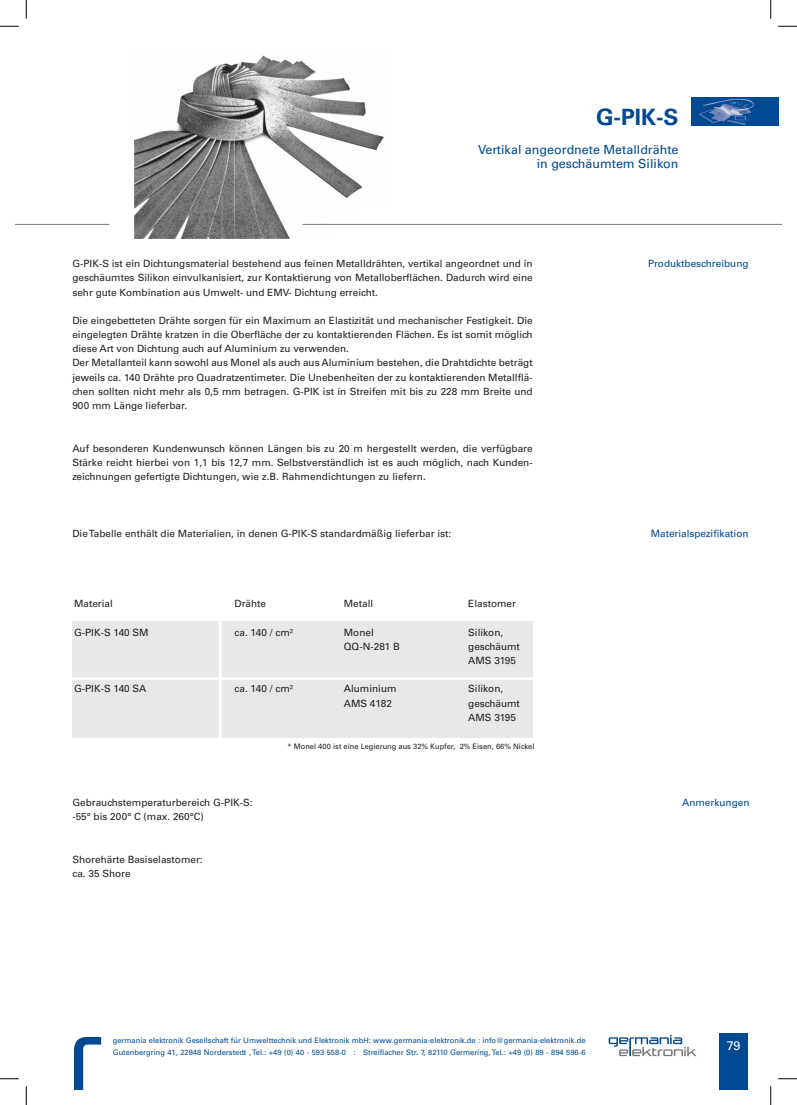
<style>
.page{position:relative;width:797px;height:1105px;background:#fff}
.page>*{position:absolute;margin:0;border:0;box-sizing:border-box;transform-origin:0 0}
.t1{font:700 22.5px "Univers LT Std";color:#014990}
.t2{font:12.5px/14.1px "Univers LT Std";color:#014990;text-align:right}
.t3{font:12.5px "Univers LT Std";color:#fff}
.t4{font:10px/14.1px "Univers LT Std";color:#231f20}
.t5{font:10px "Univers LT Std";color:#014990}
.t6{font:7.5px/11.2px "Univers LT Std";color:#014990}
.t7{font:7.5px "Univers LT Std";color:#231f20}
</style>
<div class="page">
<hr style="left:16px;top:224px;width:765px;height:1px;background:#76787b">
<div style="left:719px;top:1033px;width:28px;height:56px;background:#014990"></div>
<img style="left:74px;top:1038px;width:28px;height:51px">
<svg style="left:608px;top:1035px;width:88px;height:21px"></svg>
<div style="left:691px;top:97px;width:88px;height:28px;background:#014990"></div>
<img style="left:699px;top:99px;width:56px;height:26px">
<img style="left:135px;top:55px;width:249px;height:184px">
<div style="left:72px;top:621px;width:461px;height:117px;background:#e7e8e9"></div>
<hr style="left:68px;top:677px;width:475px;height:3px;background:#fff">
<hr style="left:219px;top:618px;width:2px;height:127px;background:#fff">
<svg style="left:0;top:25px;width:19px;height:2px"></svg>
<svg style="left:778px;top:25px;width:19px;height:2px"></svg>
<svg style="left:0;top:1078px;width:19px;height:1px"></svg>
<svg style="left:778px;top:1078px;width:19px;height:1px"></svg>
<svg style="left:25px;top:0;width:2px;height:19px"></svg>
<svg style="left:25px;top:1086px;width:2px;height:19px"></svg>
<svg style="left:770px;top:0;width:1px;height:19px"></svg>
<svg style="left:770px;top:1086px;width:1px;height:19px"></svg>
<h1 class="t1" style="left:596px;top:109px;width:84px">G-PIK-S</h1>
<p class="t2" style="left:478px;top:143px;width:202px">Vertikal angeordnete Metalldrähte in geschäumtem Silikon</p>
<p class="t4" style="left:72px;top:257px;width:462px">G-PIK-S ist ein Dichtungsmaterial bestehend aus feinen Metalldrähten, vertikal angeordnet und in</p>
<p class="t5" style="left:648px;top:260px;width:102px">Produktbeschreibung</p>
<p class="t4" style="left:72px;top:271px;width:462px">geschäumtes Silikon einvulkanisiert, zur Kontaktierung von Metalloberflächen. Dadurch wird eine sehr gute Kombination aus Umwelt- und EMV- Dichtung erreicht.</p>
<p class="t4" style="left:72px;top:314px;width:462px">Die eingebetteten Drähte sorgen für ein Maximum an Elastizität und mechanischer Festigkeit. Die eingelegten Drähte kratzen in die Oberfläche der zu kontaktierenden Flächen. Es ist somit möglich diese Art von Dichtung auch auf Aluminium zu verwenden.<br>Der Metallanteil kann sowohl aus Monel als auch aus Aluminium bestehen, die Drahtdichte beträgt jeweils ca. 140 Drähte pro Quadratzentimeter. Die Unebenheiten der zu kontaktierenden Metallflä&shy;chen sollten nicht mehr als 0,5 mm betragen. G-PIK ist in Streifen mit bis zu 228 mm Breite und 900 mm Länge lieferbar.</p>
<p class="t4" style="left:72px;top:442px;width:462px;text-align:justify">Auf besonderen Kundenwunsch können Längen bis zu 20 m hergestellt werden, die verfügbare Stärke reicht hierbei von 1,1 bis 12,7 mm. Selbstverständlich ist es auch möglich, nach Kunden&shy;zeichnungen gefertigte Dichtungen, wie z.B. Rahmendichtungen zu liefern.</p>
<p class="t4" style="left:72px;top:527px;width:380px">Die Tabelle enthält die Materialien, in denen G-PIK-S standardmäßig lieferbar ist:</p>
<p class="t4" style="left:74px;top:597px;width:40px">Material</p>
<p class="t4" style="left:74px;top:626px;width:76px">G-PIK-S 140 SM</p>
<p class="t4" style="left:74px;top:682px;width:74px">G-PIK-S 140 SA</p>
<p class="t4" style="left:234px;top:597px;width:33px">Drähte</p>
<p class="t4" style="left:234px;top:626px;width:60px">ca. 140 / cm²</p>
<p class="t4" style="left:468px;top:597px;width:49px">Elastomer</p>
<p class="t4" style="left:468px;top:626px;width:53px">Silikon, geschäumt<br>AMS 3195</p>
<p class="t4" style="left:468px;top:682px;width:53px">Silikon, geschäumt<br>AMS 3195</p>
<p class="t7" style="left:287px;top:743px;width:249px">* Monel 400 ist eine Legierung aus 32% Kupfer, 2% Eisen, 66% Nickel</p>
<p class="t4" style="left:344px;top:597px;width:31px">Metall</p>
<p class="t4" style="left:344px;top:626px;width:58px">Monel<br>QQ-N-281 B</p>
<p class="t4" style="left:344px;top:682px;width:54px">Aluminium<br>AMS 4182</p>
<p class="t4" style="left:234px;top:682px;width:60px">ca. 140 / cm²</p>
<p class="t5" style="left:650px;top:529px;width:99px">Materialspezifikation</p>
<p class="t4" style="left:72px;top:796px;width:182px">Gebrauchstemperaturbereich G-PIK-S:</p>
<p class="t5" style="left:682px;top:798px;width:69px">Anmerkungen</p>
<p class="t4" style="left:72px;top:810px;width:133px">-55° bis 200° C (max. 260°C)</p>
<p class="t4" style="left:72px;top:853px;width:132px">Shorehärte Basiselastomer: ca. 35 Shore</p>
<p class="t6" style="left:113px;top:1036px;width:474px">germania elektronik Gesellschaft für Umwelttechnik und Elektronik mbH: www.germania-elektronik.de : info@germania-elektronik.de<br>Gutenbergring 41, 22848 Norderstedt , Tel.: +49 (0) 40 - 593 558-0 : Streiflacher Str. 7, 82110 Germering, Tel.: +49 (0) 89 - 894 596-6</p>
<p class="t3" style="left:726px;top:1040px;width:15px">79</p>
</div>
